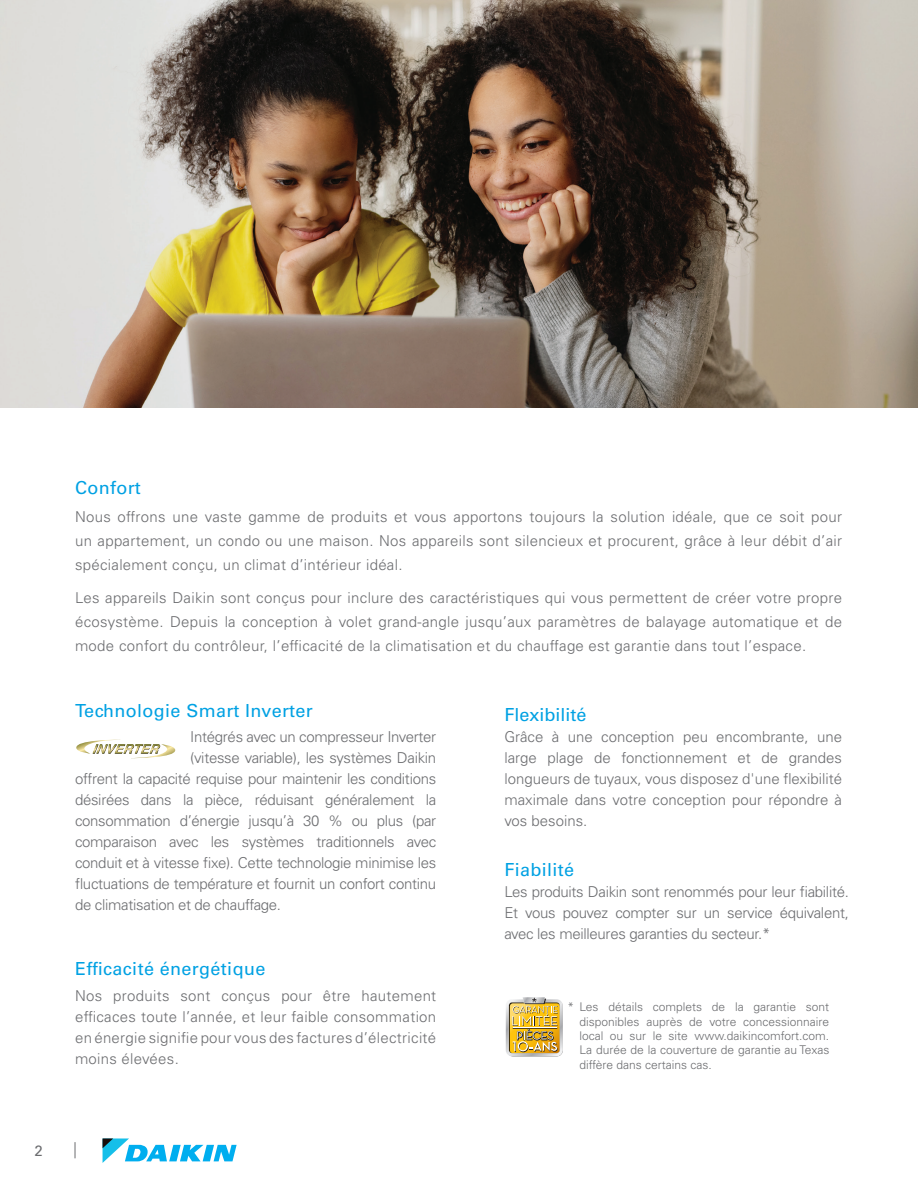
<style>
.page{position:relative;width:918px;height:1188px;background:#fff}
.page>*{position:absolute;margin:0;border:0;box-sizing:border-box;transform-origin:0 0}
.t1{font:18px "Univers LT Pro 55 Roman";letter-spacing:.02em;color:#00a1e3}
.t2{font:18px "Univers LT Pro 55 Roman";color:#00a1e3}
.t3{font:300 15px/21px "Univers LT Pro 45";letter-spacing:-.02em;color:#6c6d70;text-align:justify}
.t4{font:15px "Univers LT Std";color:#6c6d70}
.t5{font:300 12px/14.4px "Univers LT Pro 45";color:#6c6d70;text-align:justify}
</style>
<div class="page">
<svg style="left:75px;top:1142px;width:1px;height:16px"></svg>
<svg style="left:103px;top:1138px;width:134px;height:25px"></svg>
<img style="left:0;top:0;width:918px;height:407px">
<svg style="left:76px;top:740px;width:99px;height:18px"></svg>
<img style="left:506px;top:997px;width:57px;height:59px">
<p class="t4" style="left:34px;top:1141px;width:10px">2</p>
<p class="t1" style="left:75px;top:475px;width:67px">Confort</p>
<p class="t3" style="left:75px;top:504px;width:769px;line-height:24px">Nous offrons une vaste gamme de produits et vous apportons toujours la solution idéale, que ce soit pour un appartement, un condo ou une maison. Nos appareils sont silencieux et procurent, grâce à leur débit d’air spécialement conçu, un climat d’intérieur idéal.</p>
<p class="t3" style="left:75px;top:585px;width:769px;line-height:24px">Les appareils Daikin sont conçus pour inclure des caractéristiques qui vous permettent de créer votre propre écosystème. Depuis la conception à volet grand-angle jusqu’aux paramètres de balayage automatique et de mode confort du contrôleur, l’efficacité de la climatisation et du chauffage est garantie dans tout l’espace.</p>
<p class="t1" style="left:75px;top:698px;width:239px">Technologie Smart Inverter</p>
<p class="t3" style="left:190px;top:726px;width:248px">Intégrés avec un compresseur Inverter</p>
<p class="t3" style="left:190px;top:747px;width:248px">(vitesse variable), les systèmes Daikin</p>
<p class="t3" style="left:75px;top:768px;width:363px">offrent la capacité requise pour maintenir les conditions</p>
<p class="t3" style="left:75px;top:789px;width:363px">désirées dans la pièce, réduisant généralement la</p>
<p class="t3" style="left:75px;top:810px;width:363px">consommation d’énergie jusqu’à 30 % ou plus (par</p>
<p class="t3" style="left:75px;top:831px;width:363px">comparaison avec les systèmes traditionnels avec</p>
<p class="t3" style="left:75px;top:852px;width:363px">conduit et à vitesse fixe). Cette technologie minimise les</p>
<p class="t3" style="left:75px;top:873px;width:363px">fluctuations de température et fournit un confort continu</p>
<p class="t3" style="left:75px;top:894px;width:208px">de climatisation et de chauffage.</p>
<p class="t1" style="left:75px;top:957px;width:192px">Efficacité énergétique</p>
<p class="t3" style="left:75px;top:985px;width:363px">Nos produits sont conçus pour être hautement efficaces toute l’année, et leur faible consommation en énergie signifie pour vous des factures d’électricité moins élevées.</p>
<p class="t2" style="left:504px;top:702px;width:84px">Flexibilité</p>
<p class="t3" style="left:504px;top:726px;width:339px">Grâce à une conception peu encombrante, une large plage de fonctionnement et de grandes longueurs de tuyaux, vous disposez d'une flexibilité maximale dans votre conception pour répondre à vos besoins.</p>
<p class="t1" style="left:504px;top:857px;width:71px">Fiabilité</p>
<p class="t3" style="left:504px;top:881px;width:346px">Les produits Daikin sont renommés pour leur fiabilité.<br>Et vous pouvez compter sur un service équivalent, avec les meilleures garanties du secteur.*</p>
<p class="t5" style="left:580px;top:999px;width:251px;text-indent:-12px">* Les détails complets de la garantie sont disponibles auprès de votre concessionnaire local ou sur le site www.daikincomfort.com.<br>La durée de la couverture de garantie au Texas diffère dans certains cas.</p>
</div>
